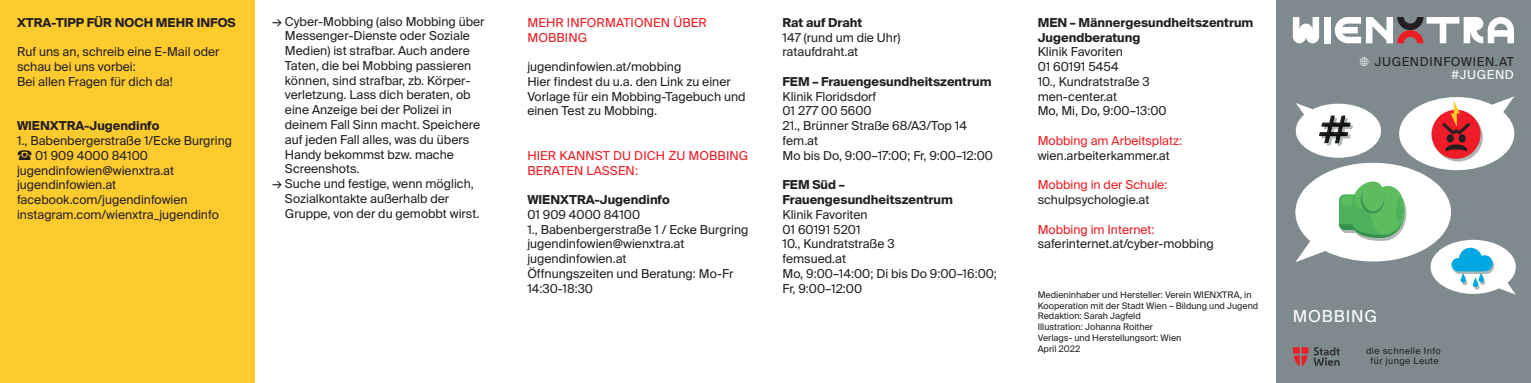
<style>
.page{position:relative;width:1531px;height:383px;background:#fff}
.page>*{position:absolute;margin:0;border:0;box-sizing:border-box;transform-origin:0 0}
.t1{font:16.5px "Suisse Intl";letter-spacing:.05em;color:#fff}
.t2{font:12.3px/14.7px "Suisse Intl";color:#231f20}
.t3{font:700 12.3px/14.7px "Suisse Intl";color:#231f20}
.t4{font:12.3px/14.7px "Suisse Intl";letter-spacing:.01em;color:#ee1d23}
.t5{font:12.3px "Suisse Intl";letter-spacing:.05em;color:#231f20}
.t6{font:12.3px "Suisse Intl";letter-spacing:.05em;color:#fff}
.t7{font:9px/10.8px "Suisse Intl";color:#231f20}
.t8{font:9px/9.6px "Suisse Intl";letter-spacing:.05em;color:#231f20;text-align:center}
.s1{font-family:"Wien Xtra PICTO"}
</style>
<div class="page">
<div style="left:0;top:0;width:255px;height:383px;background:#fecb2f"></div>
<div style="left:1276px;top:0;width:255px;height:383px;background:#7e8a8e"></div>
<svg style="left:1295px;top:96px;width:221px;height:198px"></svg>
<svg style="left:1293px;top:17px;width:26px;height:26px"></svg>
<div style="left:1324px;top:17px;width:7px;height:26px;background:#fff"></div>
<svg style="left:1335px;top:17px;width:179px;height:26px"></svg>
<svg style="left:1360px;top:57px;width:8px;height:9px"></svg>
<svg style="left:1293px;top:347px;width:47px;height:19px"></svg>
<p class="t3" style="left:17px;top:15px;width:220px">XTRA-TIPP FÜR NOCH MEHR INFOS</p>
<p class="t2" style="left:17px;top:45px;width:204px">Ruf uns an, schreib eine E-Mail oder schau bei uns vorbei:<br>Bei allen Fragen für dich da!</p>
<p class="t3" style="left:17px;top:119px;width:144px">WIENXTRA-Jugendinfo</p>
<p class="t2" style="left:17px;top:133px;width:217px">1., Babenbergerstraße 1/Ecke Burgring <span class="s1">&lt;</span> 01 909 4000 84100 jugendinfowien@wienxtra.at jugendinfowien.at facebook.com/jugendinfowien instagram.com/wienxtra_jugendinfo</p>
<p class="t2" style="left:285px;top:14px;width:201px;text-indent:-13px">→ Cyber-Mobbing (also Mobbing über<br>Messenger-Dienste oder Soziale<br>Medien) ist strafbar. Auch andere<br>Taten, die bei Mobbing passieren können, sind strafbar, zb. Körper&shy;verletzung. Lass dich beraten, ob eine Anzeige bei der Polizei in deinem Fall Sinn macht. Speichere auf jeden Fall alles, was du übers<br>Handy bekommst bzw. mache<br>Screenshots.</p>
<p class="t2" style="left:285px;top:176px;width:196px;text-indent:-13px">→ Suche und festige, wenn möglich,<br>Sozialkontakte außerhalb der<br>Gruppe, von der du gemobbt wirst.</p>
<p class="t4" style="left:527px;top:15px;width:181px">MEHR INFORMATIONEN ÜBER<br>MOBBING</p>
<p class="t2" style="left:527px;top:59px;width:220px">jugendinfowien.at/mobbing<br>Hier findest du u.a. den Link zu einer<br>Vorlage für ein Mobbing-Tagebuch und einen Test zu Mobbing.</p>
<p class="t4" style="left:527px;top:148px;width:223px">HIER KANNST DU DICH ZU MOBBING<br>BERATEN LASSEN:</p>
<p class="t3" style="left:527px;top:192px;width:144px">WIENXTRA-Jugendinfo</p>
<p class="t2" style="left:527px;top:207px;width:223px">01 909 4000 84100<br>1., Babenbergerstraße 1 / Ecke Burgring jugendinfowien@wienxtra.at jugendinfowien.at<br>Öffnungszeiten und Beratung: Mo-Fr<br>14:30-18:30</p>
<p class="t3" style="left:782px;top:15px;width:81px">Rat auf Draht</p>
<p class="t2" style="left:782px;top:30px;width:119px">147 (rund um die Uhr) rataufdraht.at</p>
<p class="t3" style="left:782px;top:74px;width:210px">FEM – Frauengesundheitszentrum</p>
<p class="t2" style="left:782px;top:89px;width:212px">Klinik Floridsdorf<br>01 277 00 5600<br>21., Brünner Straße 68/A3/Top 14 fem.at<br>Mo bis Do, 9:00–17:00; Fr, 9:00–12:00</p>
<p class="t3" style="left:782px;top:178px;width:172px">FEM Süd –<br>Frauengesundheitszentrum</p>
<p class="t2" style="left:782px;top:207px;width:216px">Klinik Favoriten<br>01 60191 5201<br>10., Kundratstraße 3<br>femsued.at<br>Mo, 9:00–14:00; Di bis Do 9:00–16:00;<br>Fr, 9:00–12:00</p>
<p class="t3" style="left:1037px;top:15px;width:217px">MEN – Männergesundheitszentrum<br>Jugendberatung</p>
<p class="t2" style="left:1037px;top:45px;width:131px">Klinik Favoriten<br>01 60191 5454<br>10., Kundratstraße 3 men-center.at<br>Mo, Mi, Do, 9:00–13:00</p>
<p class="t4" style="left:1037px;top:133px;width:146px">Mobbing am Arbeitsplatz:</p>
<p class="t2" style="left:1037px;top:148px;width:134px">wien.arbeiterkammer.at</p>
<p class="t4" style="left:1037px;top:178px;width:131px">Mobbing in der Schule:</p>
<p class="t2" style="left:1037px;top:192px;width:113px">schulpsychologie.at</p>
<p class="t4" style="left:1037px;top:222px;width:118px">Mobbing im Internet:</p>
<p class="t2" style="left:1037px;top:237px;width:178px">saferinternet.at/cyber-mobbing</p>
<p class="t7" style="left:1037px;top:289px;width:222px">Medieninhaber und Hersteller: Verein WIENXTRA, in Kooperation mit der Stadt Wien – Bildung und Jugend Redaktion: Sarah Jagfeld<br>Illustration: Johanna Roither<br>Verlags- und Herstellungsort: Wien<br>April 2022</p>
<p class="t5" style="left:1375px;top:57px;width:141px">JUGENDINFOWIEN.AT</p>
<p class="t6" style="left:1451px;top:68px;width:64px">#JUGEND</p>
<h1 class="t1" style="left:1293px;top:309px;width:86px">MOBBING</h1>
<p class="t8" style="left:1366px;top:347px;width:76px">die schnelle Info für junge Leute</p>
</div>
